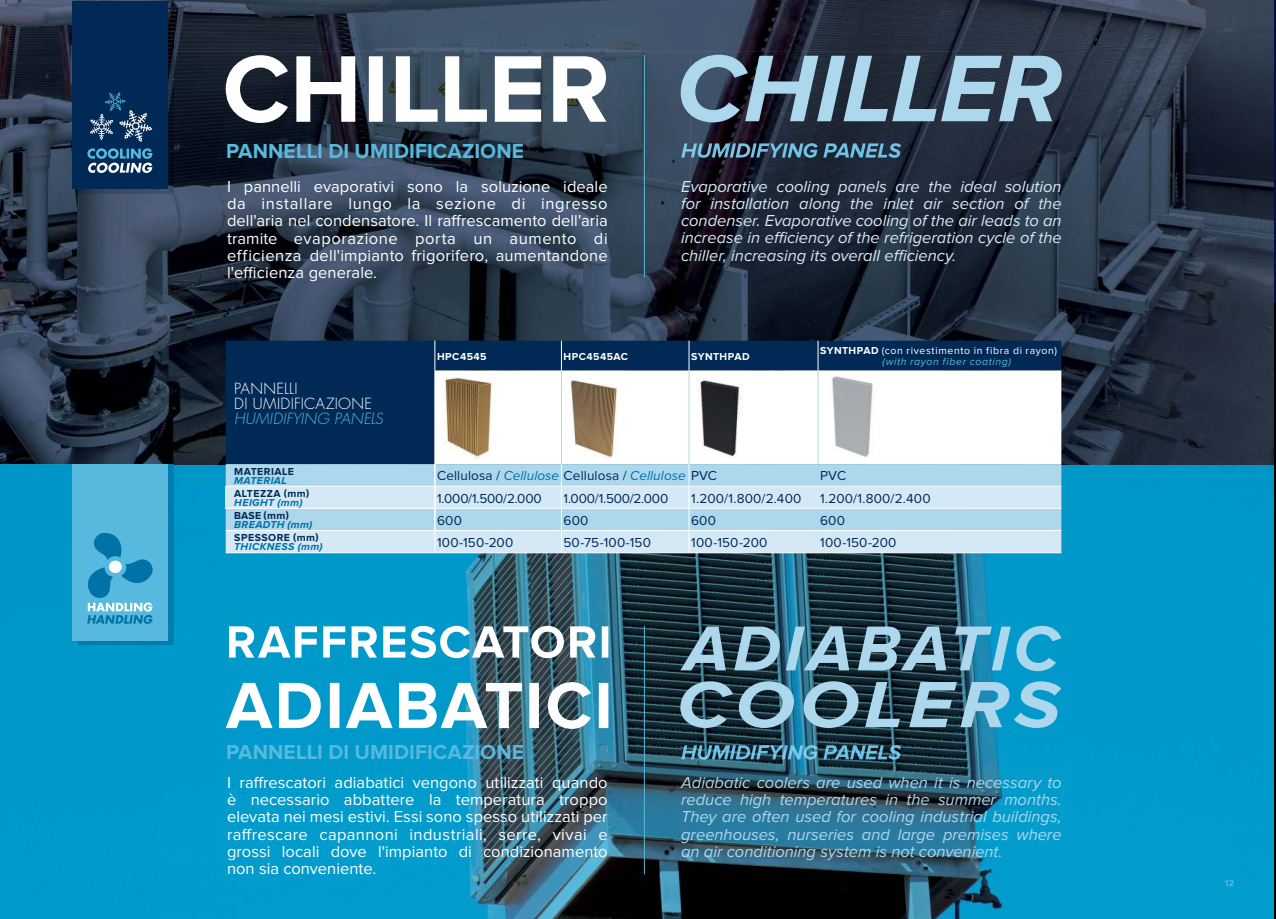
<style>
.page{position:relative;width:1276px;height:919px;background:#fff}
.page>*{position:absolute;margin:0;border:0;box-sizing:border-box;transform-origin:0 0}
.t1{font:700 21px "Proxima Nova";letter-spacing:.005em;color:#57b9dd}
.t2{font:16.5px/17.2px "Proxima Nova";letter-spacing:.005em;color:#fff;text-align:justify}
.t3{font:italic 16.5px/17.2px "Proxima Nova";color:#d4e9f5;text-align:justify}
.t4{font:italic 16.5px/17.2px "Proxima Nova";letter-spacing:-.005em;color:#add7ec;text-align:justify}
.t5{font:300 15px/15px "Futura Std";letter-spacing:.025em;color:#fff}
.t6{font:italic 300 15px "Futura Std";letter-spacing:.02em;color:#57b9dd}
.t7{font:13.5px "Proxima Nova";letter-spacing:.01em;color:#002955}
.t8{font:13.5px "Proxima Nova";letter-spacing:-.01em;color:#002955}
.t9{font:10.5px/10.5px "Proxima Nova";letter-spacing:.06em;color:#fff}
.t10{font:italic 700 10.5px "Proxima Nova";letter-spacing:.04em;color:#0072a5}
.t11{font:700 10.5px "Proxima Nova";letter-spacing:.04em;color:#002955}
.t12{font:700 10.5px "Proxima Nova";letter-spacing:.045em;color:#fff}
.t13{font:700 9px "Proxima Nova";color:#57b9dd}
.s1{font-weight:700}
.s2{font-style:italic;color:#57b9dd}
.s3{font-style:italic;color:#0072a5}
</style>
<div class="page">
<img style="left:0;top:0;width:106px;height:918px">
<img style="left:160px;top:464px;width:1116px;height:454px">
<div style="left:106px;top:644px;width:54px;height:274px;background:#0199cc"></div>
<img style="left:106px;top:0;width:1062px;height:51px">
<img style="left:1168px;top:0;width:108px;height:464px">
<img style="left:159px;top:51px;width:1009px;height:413px">
<img style="left:106px;top:193px;width:53px;height:271px">
<img style="left:681px;top:143px;width:220px;height:15px">
<img style="left:681px;top:745px;width:220px;height:14px">
<hr style="left:644px;top:55px;width:1px;height:222px;background:#57b9dd">
<hr style="left:644px;top:625px;width:1px;height:249px;background:#57b9dd">
<svg style="left:226px;top:55px;width:380px;height:68px"></svg>
<svg style="left:226px;top:682px;width:382px;height:46px"></svg>
<svg style="left:229px;top:625px;width:379px;height:33px"></svg>
<svg style="left:680px;top:55px;width:381px;height:67px;background:#637b8d"></svg>
<div style="left:226px;top:340px;width:835px;height:124px;background:#002955"></div>
<svg style="left:435px;top:370px;width:626px;height:94px"></svg>
<svg style="left:226px;top:464px;width:835px;height:22px;background:#add6eb"></svg>
<svg style="left:226px;top:487px;width:835px;height:65px;background:#c7e3f2"></svg>
<hr style="left:434px;top:464px;width:2px;height:22px;background:#fff">
<hr style="left:434px;top:486px;width:2px;height:22px;background:#fff">
<hr style="left:434px;top:508px;width:2px;height:22px;background:#fff">
<hr style="left:226px;top:486px;width:209px;height:1px;background:#fff">
<hr style="left:435px;top:486px;width:126px;height:1px;background:#fff">
<hr style="left:561px;top:486px;width:128px;height:1px;background:#fff">
<hr style="left:689px;top:486px;width:129px;height:1px;background:#fff">
<hr style="left:818px;top:486px;width:243px;height:1px;background:#fff">
<hr style="left:226px;top:508px;width:209px;height:1px;background:#fff">
<hr style="left:435px;top:508px;width:126px;height:1px;background:#fff">
<hr style="left:561px;top:508px;width:128px;height:1px;background:#fff">
<hr style="left:689px;top:508px;width:129px;height:1px;background:#fff">
<hr style="left:818px;top:508px;width:243px;height:1px;background:#fff">
<hr style="left:434px;top:340px;width:1px;height:30px;background:#fff">
<hr style="left:561px;top:340px;width:1px;height:30px;background:#fff">
<hr style="left:688px;top:340px;width:1px;height:30px;background:#fff">
<hr style="left:817px;top:340px;width:1px;height:30px;background:#fff">
<hr style="left:434px;top:370px;width:1px;height:94px;background:#fff">
<hr style="left:226px;top:530px;width:209px;height:1px;background:#fff">
<hr style="left:435px;top:530px;width:126px;height:1px;background:#fff">
<hr style="left:561px;top:530px;width:128px;height:1px;background:#fff">
<hr style="left:689px;top:530px;width:129px;height:1px;background:#fff">
<hr style="left:818px;top:530px;width:243px;height:1px;background:#fff">
<svg style="left:434px;top:531px;width:1px;height:21px"></svg>
<svg style="left:561px;top:464px;width:1px;height:88px"></svg>
<hr style="left:226px;top:552px;width:209px;height:1px;background:#fff">
<hr style="left:435px;top:552px;width:126px;height:1px;background:#fff">
<hr style="left:561px;top:552px;width:128px;height:1px;background:#fff">
<hr style="left:689px;top:552px;width:129px;height:1px;background:#fff">
<hr style="left:818px;top:552px;width:243px;height:1px;background:#fff">
<hr style="left:561px;top:370px;width:1px;height:94px;background:#add7ec">
<hr style="left:688px;top:370px;width:1px;height:94px;background:#add7ec">
<hr style="left:817px;top:370px;width:1px;height:94px;background:#add7ec">
<svg style="left:688px;top:464px;width:1px;height:88px"></svg>
<img style="left:438px;top:374px;width:60px;height:86px">
<img style="left:564px;top:377px;width:57px;height:80px">
<img style="left:691px;top:377px;width:56px;height:80px">
<img style="left:822px;top:376px;width:58px;height:82px">
<svg style="left:680px;top:625px;width:381px;height:46px;background:#55899e"></svg>
<svg style="left:680px;top:681px;width:381px;height:47px;background:#56879b"></svg>
<img style="left:78px;top:464px;width:96px;height:180px">
<div style="left:72px;top:464px;width:96px;height:177px;background:#57b9dd"></div>
<svg style="left:87px;top:533px;width:66px;height:91px"></svg>
<div style="left:109px;top:560px;width:13px;height:13px;background:#fff;border-radius:50%"></div>
<img style="left:78px;top:1px;width:96px;height:192px">
<div style="left:72px;top:1px;width:96px;height:188px;background:#002955"></div>
<svg style="left:87px;top:148px;width:65px;height:25px"></svg>
<svg style="left:90px;top:92px;width:62px;height:50px"></svg>
<p class="t1" style="left:226px;top:139px;width:299px">PANNELLI DI UMIDIFICAZIONE</p>
<p class="t2" style="left:227px;top:177px;width:382px">I pannelli evaporativi sono la soluzione ideale da installare lungo la sezione di ingresso dell'aria nel condensatore. Il raffrescamento dell'aria tramite evaporazione porta un aumento di efficienza dell'impianto frigorifero, aumentandone l'efficienza generale.</p>
<p class="t3" style="left:681px;top:178px;width:382px">Evaporative cooling panels are the ideal solution for installation along the inlet air section of the condenser. Evaporative cooling of the air leads to an increase in efficiency of the refrigeration cycle of the chiller, increasing its overall efficiency.</p>
<p class="t5" style="left:234px;top:381px;width:139px">PANNELLI<br>DI UMIDIFICAZIONE</p>
<p class="t6" style="left:234px;top:409px;width:150px">HUMIDIFYING PANELS</p>
<p class="t12" style="left:437px;top:350px;width:51px">HPC4545</p>
<p class="t12" style="left:563px;top:350px;width:66px">HPC4545AC</p>
<p class="t12" style="left:691px;top:350px;width:60px">SYNTHPAD</p>
<p class="t9" style="left:882px;top:345px;width:176px;text-indent:-62px"><span class="s1">SYNTHPAD</span> (con rivestimento in fibra di rayon) <span class="s2">(with rayon fiber coating)</span></p>
<p class="t11" style="left:234px;top:465px;width:61px">MATERIALE</p>
<p class="t10" style="left:234px;top:475px;width:54px">MATERIAL</p>
<p class="t7" style="left:437px;top:468px;width:282px">Cellulosa / <span class="s3">Cellulose</span> Cellulosa / <span class="s3">Cellulose</span> PVC</p>
<p class="t7" style="left:820px;top:468px;width:27px">PVC</p>
<p class="t11" style="left:234px;top:487px;width:76px">ALTEZZA (mm)</p>
<p class="t10" style="left:234px;top:497px;width:70px">HEIGHT (mm)</p>
<p class="t8" style="left:437px;top:491px;width:106px">1.000/1.500/2.000</p>
<p class="t8" style="left:563px;top:491px;width:106px">1.000/1.500/2.000</p>
<p class="t7" style="left:691px;top:491px;width:112px">1.200/1.800/2.400</p>
<p class="t7" style="left:820px;top:491px;width:112px">1.200/1.800/2.400</p>
<p class="t11" style="left:234px;top:510px;width:56px">BASE (mm)</p>
<p class="t10" style="left:234px;top:520px;width:80px">BREADTH (mm)</p>
<p class="t11" style="left:234px;top:532px;width:86px">SPESSORE (mm)</p>
<p class="t10" style="left:234px;top:542px;width:90px">THICKNESS (mm)</p>
<p class="t7" style="left:437px;top:513px;width:26px">600</p>
<p class="t7" style="left:563px;top:513px;width:26px">600</p>
<p class="t7" style="left:691px;top:513px;width:26px">600</p>
<p class="t7" style="left:820px;top:513px;width:26px">600</p>
<p class="t7" style="left:437px;top:535px;width:78px">100-150-200</p>
<p class="t7" style="left:563px;top:535px;width:89px">50-75-100-150</p>
<p class="t7" style="left:691px;top:535px;width:78px">100-150-200</p>
<p class="t7" style="left:820px;top:535px;width:78px">100-150-200</p>
<p class="t1" style="left:226px;top:741px;width:299px">PANNELLI DI UMIDIFICAZIONE</p>
<p class="t2" style="left:227px;top:773px;width:382px">I raffrescatori adiabatici vengono utilizzati quando è necessario abbattere la temperatura troppo elevata nei mesi estivi. Essi sono spesso utilizzati per raffrescare capannoni industriali, serre, vivai e grossi locali dove l'impianto di condizionamento non sia conveniente.</p>
<p class="t4" style="left:681px;top:774px;width:382px">Adiabatic coolers are used when it is necessary to reduce high temperatures in the summer months.<br>They are often used for cooling industrial buildings, greenhouses, nurseries and large premises where an air conditioning system is not convenient.</p>
<p class="t13" style="left:1225px;top:878px;width:11px">12</p>
</div>
